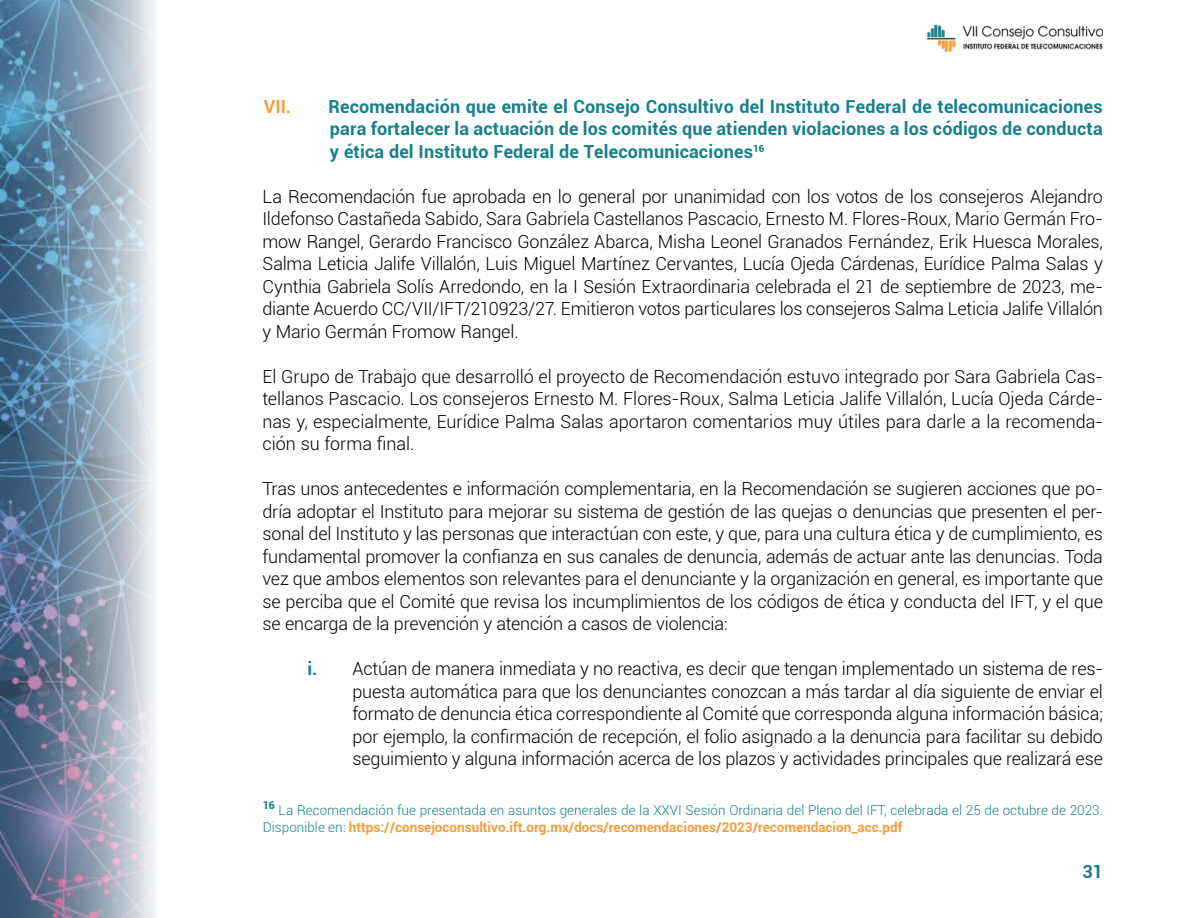
<style>
.page{position:relative;width:1188px;height:918px;background:#fff}
.page>*{position:absolute;margin:0;border:0;box-sizing:border-box;transform-origin:0 0}
.t1{font:300 18px/22.5px "Roboto";letter-spacing:-.01em;color:#000;text-align:justify}
.t2{font:700 18px/22.5px "Roboto";letter-spacing:.01em;color:#17808c;text-align:justify}
.t3{font:700 18px "Roboto";color:#f59c3c}
.t4{font:300 13.5px/18px "Roboto";color:#17808c}
.s1{font-weight:700;color:#17808c}
.s2{font-weight:700;color:#f59c3c}
</style>
<div class="page">
<img style="left:0;top:0;width:155px;height:918px">
<img style="left:926px;top:24px;width:177px;height:28px">
<p class="t3" style="left:264px;top:93px;width:29px">VII.</p>
<p class="t2" style="left:328px;top:94px;width:776px">Recomendación que emite el Consejo Consultivo del Instituto Federal de telecomunicaciones para fortalecer la actuación de los comités que atienden violaciones a los códigos de conducta y ética del Instituto Federal de Telecomunicaciones<sup>16</sup></p>
<p class="t1" style="left:262px;top:184px;width:842px">La Recomendación fue aprobada en lo general por unanimidad con los votos de los consejeros Alejandro Ildefonso Castañeda Sabido, Sara Gabriela Castellanos Pascacio, Ernesto M. Flores-Roux, Mario Germán Fro&shy;mow Rangel, Gerardo Francisco González Abarca, Misha Leonel Granados Fernández, Erik Huesca Morales, Salma Leticia Jalife Villalón, Luis Miguel Martínez Cervantes, Lucía Ojeda Cárdenas, Eurídice Palma Salas y Cynthia Gabriela Solís Arredondo, en la I Sesión Extraordinaria celebrada el 21 de septiembre de 2023, me&shy;diante Acuerdo CC/VII/IFT/210923/27. Emitieron votos particulares los consejeros Salma Leticia Jalife Villalón y Mario Germán Fromow Rangel.</p>
<p class="t1" style="left:262px;top:364px;width:842px">El Grupo de Trabajo que desarrolló el proyecto de Recomendación estuvo integrado por Sara Gabriela Cas&shy;tellanos Pascacio. Los consejeros Ernesto M. Flores-Roux, Salma Leticia Jalife Villalón, Lucía Ojeda Cárde&shy;nas y, especialmente, Eurídice Palma Salas aportaron comentarios muy útiles para darle a la recomenda&shy;ción su forma final.</p>
<p class="t1" style="left:262px;top:477px;width:842px">Tras unos antecedentes e información complementaria, en la Recomendación se sugieren acciones que po&shy;dría adoptar el Instituto para mejorar su sistema de gestión de las quejas o denuncias que presenten el per&shy;sonal del Instituto y las personas que interactúan con este, y que, para una cultura ética y de cumplimiento, es fundamental promover la confianza en sus canales de denuncia, además de actuar ante las denuncias. Toda vez que ambos elementos son relevantes para el denunciante y la organización en general, es importante que se perciba que el Comité que revisa los incumplimientos de los códigos de ética y conducta del IFT, y el que se encarga de la prevención y atención a casos de violencia:</p>
<p class="t1" style="left:352px;top:657px;width:752px;text-indent:-45px"><span class="s1">i.</span> Actúan de manera inmediata y no reactiva, es decir que tengan implementado un sistema de res&shy;puesta automática para que los denunciantes conozcan a más tardar al día siguiente de enviar el formato de denuncia ética correspondiente al Comité que corresponda alguna información básica; por ejemplo, la confirmación de recepción, el folio asignado a la denuncia para facilitar su debido seguimiento y alguna información acerca de los plazos y actividades principales que realizará ese</p>
<p class="t4" style="left:263px;top:800px;width:842px"><sup>16</sup> La Recomendación fue presentada en asuntos generales de la XXVI Sesión Ordinaria del Pleno del IFT, celebrada el 25 de octubre de 2023.<br>Disponible en: <span class="s2">https://consejoconsultivo.ift.org.mx/docs/recomendaciones/2023/recomendacion_acc.pdf</span></p>
<p class="t2" style="left:1082px;top:859px;width:22px">31</p>
</div>
